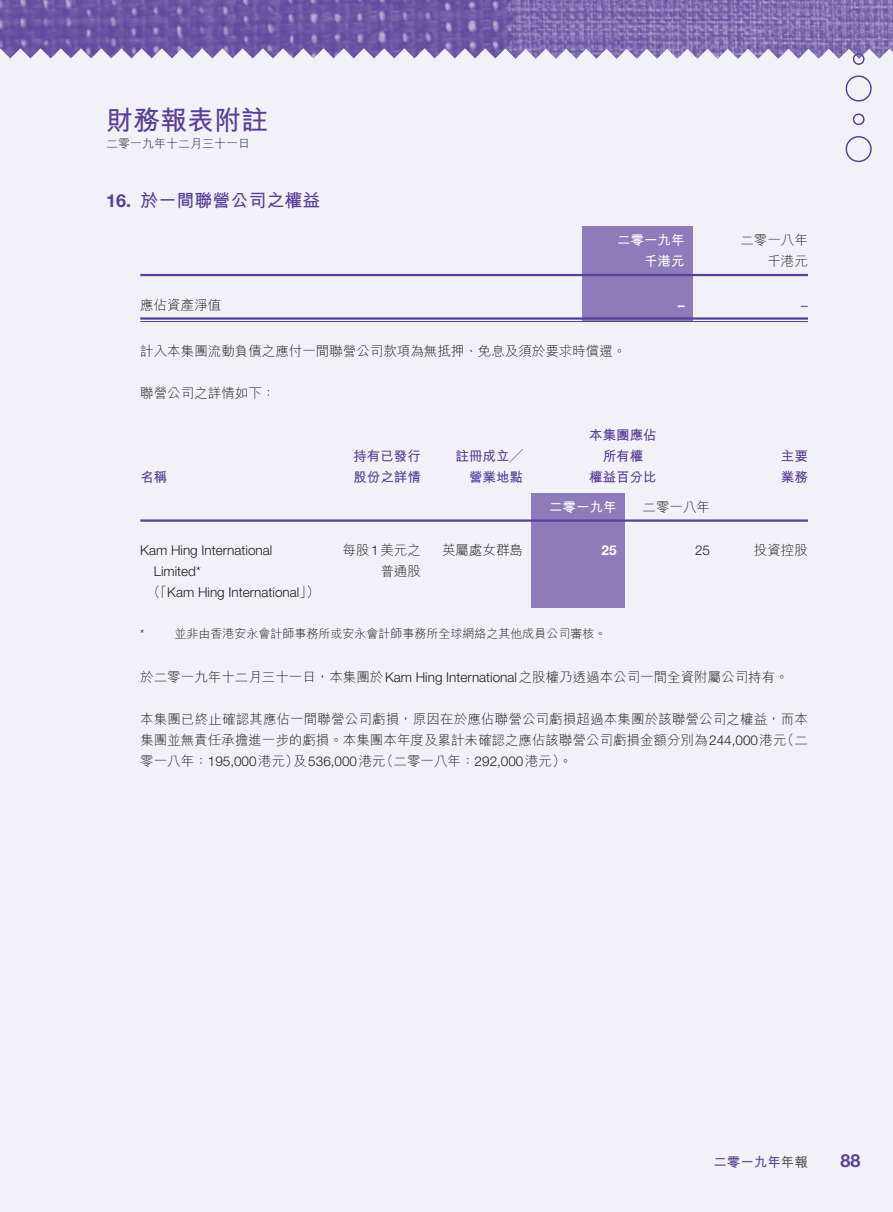
<style>
.page{position:relative;width:893px;height:1212px;background:#f2f1f8}
.page>*{position:absolute;margin:0;border:0;box-sizing:border-box;transform-origin:0 0}
.t1{font:700 27px "M Hei HK";color:#593f99}
.t2{font:700 18px "M Hei HK";color:#593f99}
.t3{font:700 18px "Helvetica Neue LT Std";color:#593f99}
.t4{font:300 13.5px/21px "M Hei HK";color:#231f20;text-align:right}
.t5{font:300 13.5px/21px "Helvetica Neue LT Std";color:#231f20}
.t6{font:700 13.5px "M Hei HK";color:#593f99}
.t7{font:700 13.5px "M Hei HK";color:#fff}
.t8{font:700 13.5px "Helvetica Neue LT Std";color:#fff}
.t9{font:300 12px "M Hei HK";color:#231f20}
.t10{font:300 12px "Helvetica Neue LT Std";color:#231f20}
.s1{font-family:"Helvetica Neue LT Std"}
.s2{font-family:"M Hei HK"}
.s3{color:#57585a}
</style>
<div class="page">
<img style="left:1px;top:0;width:503px;height:58px">
<img style="left:0;top:0;width:1px;height:49px">
<img style="left:504px;top:0;width:389px;height:59px">
<svg style="left:845px;top:52px;width:27px;height:111px"></svg>
<div style="left:583px;top:226px;width:110px;height:96px;background:#8d7cb9"></div>
<div style="left:531px;top:493px;width:94px;height:114px;background:#8d7cb9"></div>
<hr style="left:140px;top:274px;width:668px;height:2px;background:#593f99">
<hr style="left:140px;top:317px;width:668px;height:3px;background:#593f99">
<hr style="left:140px;top:321px;width:668px;height:1px;background:#593f99">
<hr style="left:140px;top:519px;width:668px;height:3px;background:#593f99">
<h1 class="t1" style="left:106px;top:101px;width:163px">財務報表附註</h1>
<p class="t9" style="left:106px;top:138px;width:145px">二零一九年十二月三十一日</p>
<h2 class="t3" style="left:106px;top:190px;width:27px">16.</h2>
<h2 class="t2" style="left:140px;top:188px;width:181px">於一間聯營公司之權益</h2>
<p class="t7" style="left:617px;top:231px;width:69px">二零一九年</p>
<p class="t7" style="left:644px;top:252px;width:42px">千港元</p>
<p class="t4" style="left:740px;top:230px;width:69px">二零一八年</p>
<p class="t4" style="left:767px;top:251px;width:42px">千港元</p>
<p class="t4" style="left:140px;top:294px;width:82px">應佔資產淨值</p>
<p class="t4" style="left:140px;top:341px;width:487px">計入本集團流動負債之應付一間聯營公司款項為無抵押、免息及須於要求時償還。</p>
<p class="t4" style="left:140px;top:383px;width:136px">聯營公司之詳情如下：</p>
<p class="t6" style="left:589px;top:426px;width:69px">本集團應佔</p>
<p class="t8" style="left:678px;top:297px;width:8px">–</p>
<p class="t5" style="left:801px;top:294px;width:8px">–</p>
<p class="t6" style="left:353px;top:447px;width:69px">持有已發行</p>
<p class="t6" style="left:455px;top:447px;width:69px">註冊成立╱</p>
<p class="t6" style="left:603px;top:447px;width:42px">所有權</p>
<p class="t6" style="left:781px;top:447px;width:28px">主要</p>
<p class="t6" style="left:140px;top:468px;width:28px">名稱</p>
<p class="t6" style="left:353px;top:468px;width:69px">股份之詳情</p>
<p class="t6" style="left:469px;top:468px;width:55px">營業地點</p>
<p class="t6" style="left:589px;top:468px;width:69px">權益百分比</p>
<p class="t6" style="left:781px;top:468px;width:28px">業務</p>
<p class="t7" style="left:549px;top:497px;width:69px">二零一九年</p>
<p class="t4" style="left:643px;top:496px;width:69px">二零一八年</p>
<p class="t5" style="left:140px;top:540px;width:134px">Kam Hing International</p>
<p class="t4" style="left:343px;top:540px;width:80px">每股 <span class="s1">1</span>美元之</p>
<p class="t4" style="left:442px;top:540px;width:82px">英屬處女群島</p>
<p class="t8" style="left:602px;top:542px;width:17px">25</p>
<p class="t5" style="left:695px;top:540px;width:17px">25</p>
<p class="t4" style="left:754px;top:540px;width:55px">投資控股</p>
<p class="t4" style="left:380px;top:561px;width:42px">普通股</p>
<p class="t5" style="left:147px;top:561px;width:174px;text-indent:7px">Limited*<br><span class="s2">（「</span>Kam Hing International <span class="s2">(「</span></p>
<p class="t9" style="left:174px;top:628px;width:433px">並非由香港安永會計師事務所或安永會計師事務所全球網絡之其他成員公司審核。</p>
<p class="t10" style="left:140px;top:626px;width:6px">*</p>
<p class="t4" style="left:140px;top:666px;width:650px">於二零一九年十二月三十一日，本集團於<span class="s1">Kam Hing International</span>之股權乃透過本公司一間全資附屬公司持有。</p>
<p class="t4" style="left:140px;top:708px;width:669px">本集團已終止確認其應佔一間聯營公司虧損，原因在於應佔聯營公司虧損超過本集團於該聯營公司之權益，而本（二</p>
<p class="t4" style="left:380px;top:729px;width:408px;text-align:left;text-indent:-240px">集團並無責任承擔進一步的虧損。本集團本年度及累計未確認之應佔該聯營公司虧損金額分別為<span class="s1">244,000</span>港元（二零一八年：<span class="s1">292,000</span>港元。(</p>
<p class="t5" style="left:140px;top:750px;width:247px"><span class="s2">零一八年：</span>195,000<span class="s2">港元及）</span> 536,000<span class="s2">港元</span></p>
<p class="t6" style="left:713px;top:1152px;width:96px">二零一九年<span class="s3">年報</span></p>
<h2 class="t3" style="left:840px;top:1149px;width:21px">88</h2>
</div>
